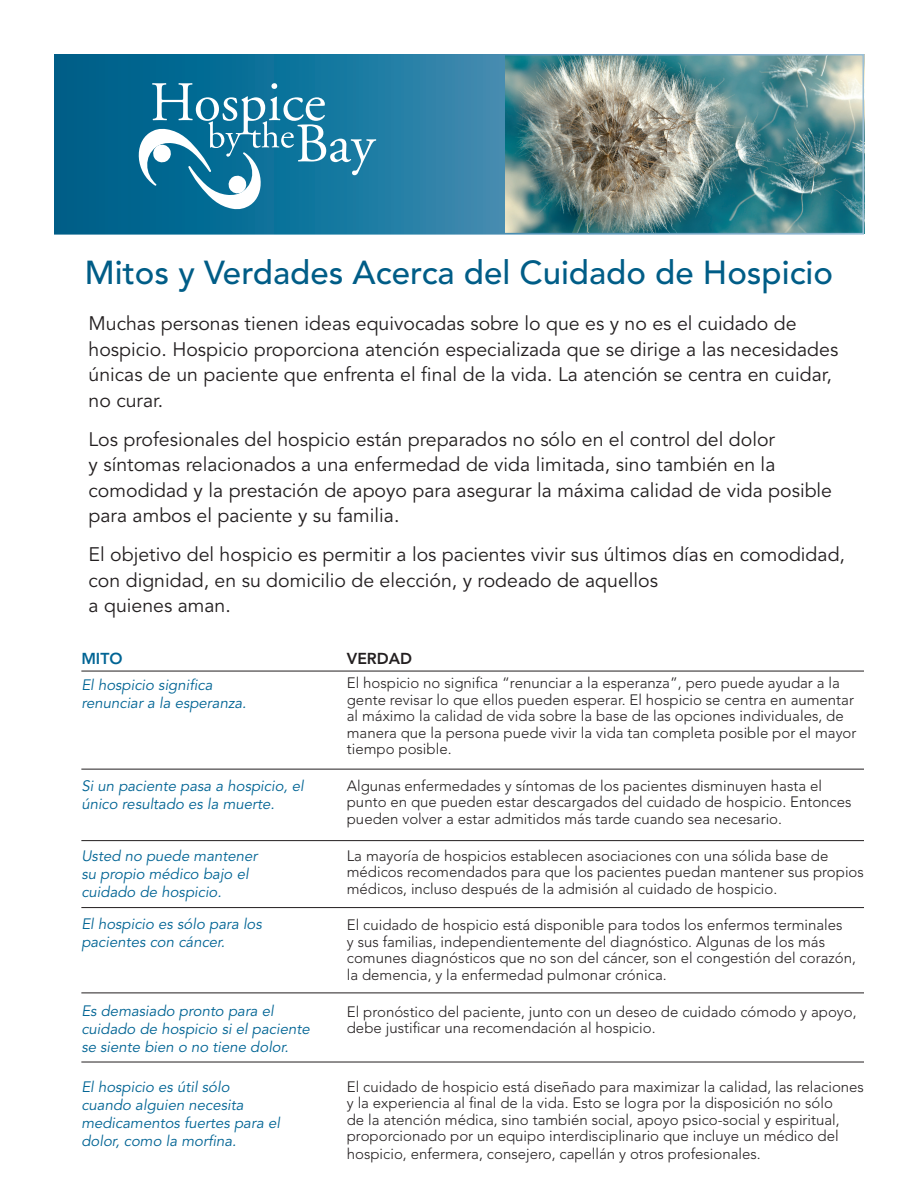
<style>
.page{position:relative;width:918px;height:1188px;background:#fff}
.page>*{position:absolute;margin:0;border:0;box-sizing:border-box;transform-origin:0 0}
.headline{font:500 33px "Avenir LT Std";color:#005d87}
.intro{font:19.5px/25.5px "Avenir LT Std";color:#231f20}
.t1{font:800 15.75px "Avenir LT Std";color:#231f20}
.t2{font:800 15.75px "Avenir LT Std";color:#006494}
.verdad-copy{font:300 15px/16.5px "Avenir LT Std";color:#231f20}
.mito-copy{font:italic 15px/18px "Avenir LT Std";color:#006494}
</style>
<div class="page">
<svg style="left:57px;top:57px;width:449px;height:174px;background:#1b759d"></svg>
<svg style="left:134px;top:83px;width:242px;height:127px;background:#368aab"></svg>
<img style="left:506px;top:57px;width:355px;height:174px">
<hr style="left:81px;top:671px;width:783px;height:1px;background:#231f20">
<hr style="left:81px;top:769px;width:783px;height:1px;background:#231f20">
<hr style="left:81px;top:840px;width:783px;height:1px;background:#231f20">
<hr style="left:81px;top:907px;width:783px;height:1px;background:#231f20">
<hr style="left:81px;top:993px;width:783px;height:1px;background:#231f20">
<hr style="left:81px;top:1062px;width:783px;height:1px;background:#231f20">
<p class="headline" style="left:85px;top:254px;width:750px">Mitos y Verdades Acerca del Cuidado de Hospicio</p>
<p class="intro" style="left:89px;top:311px;width:751px">Muchas personas tienen ideas equivocadas sobre lo que es y no es el cuidado de hospicio. Hospicio proporciona atención especializada que se dirige a las necesidades únicas de un paciente que enfrenta el final de la vida. La atención se centra en cuidar, no curar.</p>
<p class="intro" style="left:89px;top:427px;width:745px">Los profesionales del hospicio están preparados no sólo en el control del dolor<br>y síntomas relacionados a una enfermedad de vida limitada, sino también en la comodidad y la prestación de apoyo para asegurar la máxima calidad de vida posible para ambos el paciente y su familia.</p>
<p class="intro" style="left:89px;top:542px;width:758px">El objetivo del hospicio es permitir a los pacientes vivir sus últimos días en comodidad, con dignidad, en su domicilio de elección, y rodeado de aquellos<br>a quienes aman.</p>
<p class="t2" style="left:81px;top:649px;width:43px">MITO</p>
<p class="mito-copy" style="left:81px;top:676px;width:167px">El hospicio significa renunciar a la esperanza.</p>
<p class="mito-copy" style="left:81px;top:777px;width:224px">Si un paciente pasa a hospicio, el único resultado es la muerte.</p>
<p class="mito-copy" style="left:81px;top:848px;width:178px">Usted no puede mantener su propio médico bajo el cuidado de hospicio.</p>
<p class="mito-copy" style="left:81px;top:915px;width:182px">El hospicio es sólo para los pacientes con cáncer.</p>
<p class="mito-copy" style="left:81px;top:1002px;width:230px">Es demasiado pronto para el cuidado de hospicio si el paciente se siente bien o no tiene dolor.</p>
<p class="mito-copy" style="left:81px;top:1078px;width:200px">El hospicio es útil sólo cuando alguien necesita medicamentos fuertes para el dolor, como la morfina.</p>
<p class="t1" style="left:347px;top:649px;width:67px">VERDAD</p>
<p class="verdad-copy" style="left:347px;top:675px;width:511px">El hospicio no significa “renunciar a la esperanza”, pero puede ayudar a la gente revisar lo que ellos pueden esperar. El hospicio se centra en aumentar al máximo la calidad de vida sobre la base de las opciones individuales, de manera que la persona puede vivir la vida tan completa posible por el mayor tiempo posible.</p>
<p class="verdad-copy" style="left:347px;top:778px;width:506px">Algunas enfermedades y síntomas de los pacientes disminuyen hasta el punto en que pueden estar descargados del cuidado de hospicio. Entonces pueden volver a estar admitidos más tarde cuando sea necesario.</p>
<p class="verdad-copy" style="left:347px;top:847px;width:519px">La mayoría de hospicios establecen asociaciones con una sólida base de médicos recomendados para que los pacientes puedan mantener sus propios médicos, incluso después de la admisión al cuidado de hospicio.</p>
<p class="verdad-copy" style="left:347px;top:917px;width:511px">El cuidado de hospicio está disponible para todos los enfermos terminales<br>y sus familias, independientemente del diagnóstico. Algunas de los más comunes diagnósticos que no son del cáncer, son el congestión del corazón, la demencia, y la enfermedad pulmonar crónica.</p>
<p class="verdad-copy" style="left:347px;top:1003px;width:511px">El pronóstico del paciente, junto con un deseo de cuidado cómodo y apoyo, debe justificar una recomendación al hospicio.</p>
<p class="verdad-copy" style="left:347px;top:1078px;width:519px">El cuidado de hospicio está diseñado para maximizar la calidad, las relaciones y la experiencia al final de la vida. Esto se logra por la disposición no sólo<br>de la atención médica, sino también social, apoyo psico-social y espiritual, proporcionado por un equipo interdisciplinario que incluye un médico del</p>
<p class="verdad-copy" style="left:347px;top:1146px;width:415px">hospicio, enfermera, consejero, capellán y otros profesionales.</p>
</div>
